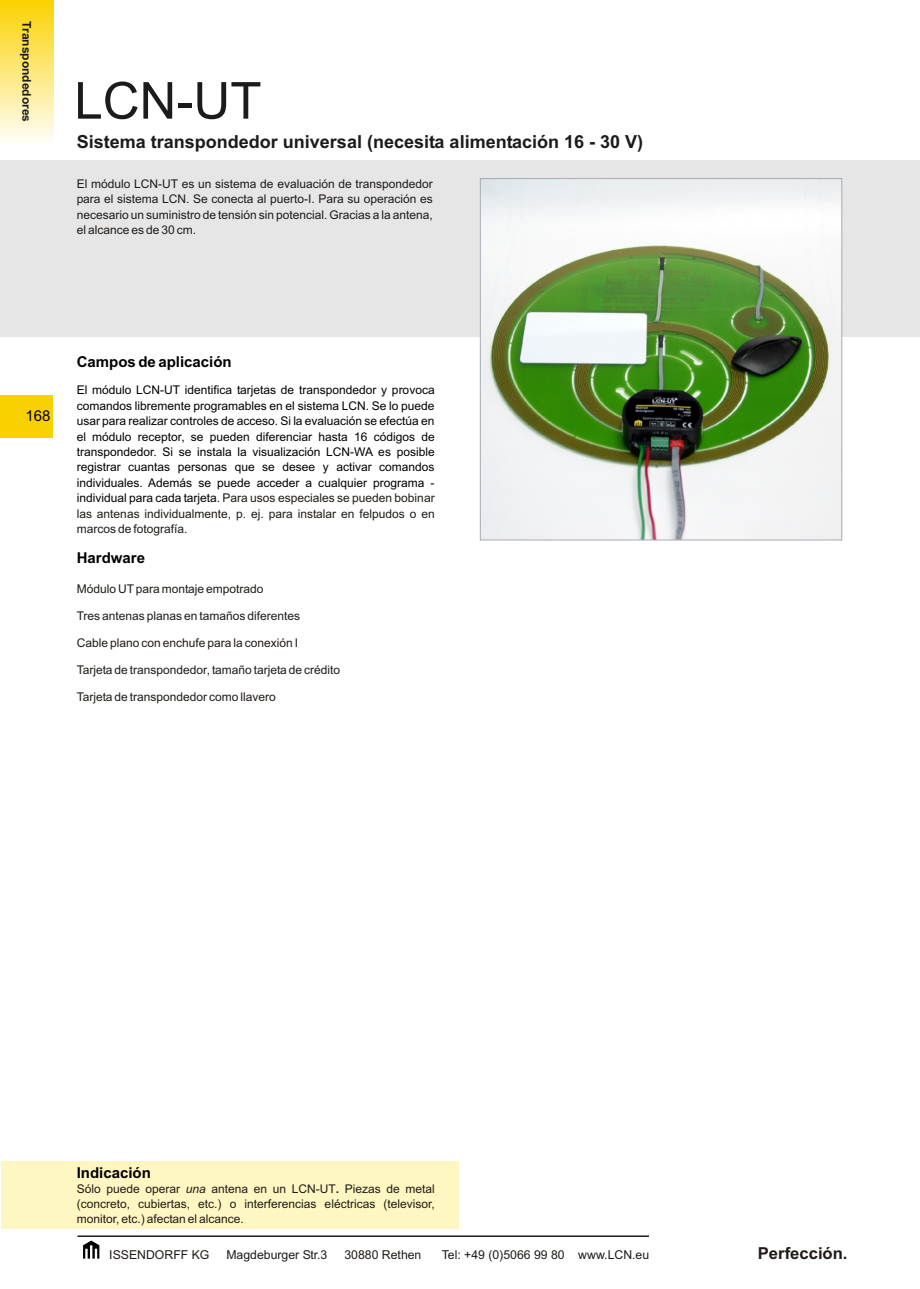
<style>
.page{position:relative;width:920px;height:1289px;background:#fff}
.page>*{position:absolute;margin:0;border:0;box-sizing:border-box;transform-origin:0 0}
.t1{font:51px "Arial";color:#1c1a1c}
.t2{font:700 18px "Arial";color:#1c1a1c}
.t3{font:700 16.5px "Arial";color:#1f1a17}
.t4{font:700 15px "Arial";color:#000}
.t5{font:15px "Arial";color:#000}
.t6{font:12.3px "Arial";color:#1f1a17}
.t7{font:12px/15.5px "Arial";color:#1f1a17;text-align:justify}
.t8{font:12px/15.5px "Arial";color:#000;text-align:justify}
.t9{font:700 12px "Arial";color:#1c1a1c}
.s1{color:#1f1a17}
.s2{font-style:italic}
.s3{font-weight:700}
</style>
<div class="page">
<div style="left:1px;top:1161px;width:457px;height:67px;background:#fff7c2"></div>
<div style="left:0;top:395px;width:52px;height:43px;background:#fad100"></div>
<div style="left:0;top:161px;width:920px;height:176px;background:#e6e6e6"></div>
<div style="left:0;top:0;width:53px;height:145px;background:linear-gradient(to bottom,#fbd200,#fffffc)"></div>
<img style="left:482px;top:180px;width:358px;height:358px">
<div style="left:480px;top:178px;width:362px;height:362px;border:1px solid #a6abb3"></div>
<svg style="left:83px;top:1240px;width:16px;height:18px"></svg>
<hr style="left:77px;top:1235px;width:572px;height:2px;background:#1f1a17">
<p class="t9" style="left:31px;top:21px;width:102px;rotate:90deg">Transpondedores</p>
<h1 class="t1" style="left:74px;top:81px;width:188px">LCN-UT</h1>
<h2 class="t2" style="left:77px;top:135px;width:568px">Sistema transpondedor universal (necesita alimentación 16 - 30 V)</h2>
<p class="t7" style="left:77px;top:177px;width:358px">El módulo LCN-UT es un sistema de evaluación de transpondedor para el sistema LCN. Se conecta al puerto-I. Para su operación es necesario un suministro de tensión sin potencial. Gracias a la antena, el alcance es de 30 cm.</p>
<p class="t5" style="left:25px;top:410px;width:27px">168</p>
<p class="t4" style="left:77px;top:356px;width:157px">Campos de aplicación</p>
<p class="t8" style="left:77px;top:383px;width:359px">El módulo LCN-UT identifica tarjetas de transpondedor y provoca comandos libremente programables en el sistema LCN. Se lo puede usar para realizar controles de acceso. Si la evaluación se efectúa en el módulo receptor, se pueden diferenciar hasta 16 códigos de transpondedor. Si se instala la visualización LCN-WA es posible registrar cuantas personas que se desee y activar comandos individuales. Además se puede acceder a cualquier programa - individual para cada tarjeta. <span class="s1">Para usos especiales se pueden bobinar</span></p>
<p class="t7" style="left:77px;top:507px;width:359px">las antenas individualmente, p. ej. para instalar en felpudos o en marcos de fotografía.</p>
<p class="t4" style="left:77px;top:551px;width:70px">Hardware</p>
<p class="t7" style="left:77px;top:582px;width:188px">Módulo UT para montaje empotrado</p>
<p class="t7" style="left:77px;top:609px;width:225px">Tres antenas planas en tamaños diferentes</p>
<p class="t7" style="left:77px;top:636px;width:223px">Cable plano con enchufe para la conexión I</p>
<p class="t7" style="left:77px;top:663px;width:265px">Tarjeta de transpondedor, tamaño tarjeta de crédito</p>
<p class="t7" style="left:77px;top:690px;width:201px">Tarjeta de transpondedor como llavero</p>
<p class="t4" style="left:77px;top:1167px;width:76px">Indicación</p>
<p class="t7" style="left:77px;top:1181px;width:359px">Sólo puede operar <span class="s2">una</span> antena en un LCN-UT<span class="s3">.</span> Piezas de metal (concreto, cubiertas, etc.) o interferencias eléctricas (televisor, monitor, etc.) afectan el alcance.</p>
<p class="t6" style="left:109px;top:1249px;width:102px">ISSENDORFF KG</p>
<p class="t6" style="left:226px;top:1249px;width:102px">Magdeburger Str.3</p>
<p class="t6" style="left:344px;top:1249px;width:78px">30880 Rethen</p>
<p class="t6" style="left:441px;top:1249px;width:209px">Tel: +49 (0)5066 99 80 www.LCN.eu</p>
<h3 class="t3" style="left:757px;top:1246px;width:91px">Perfección.</h3>
</div>
